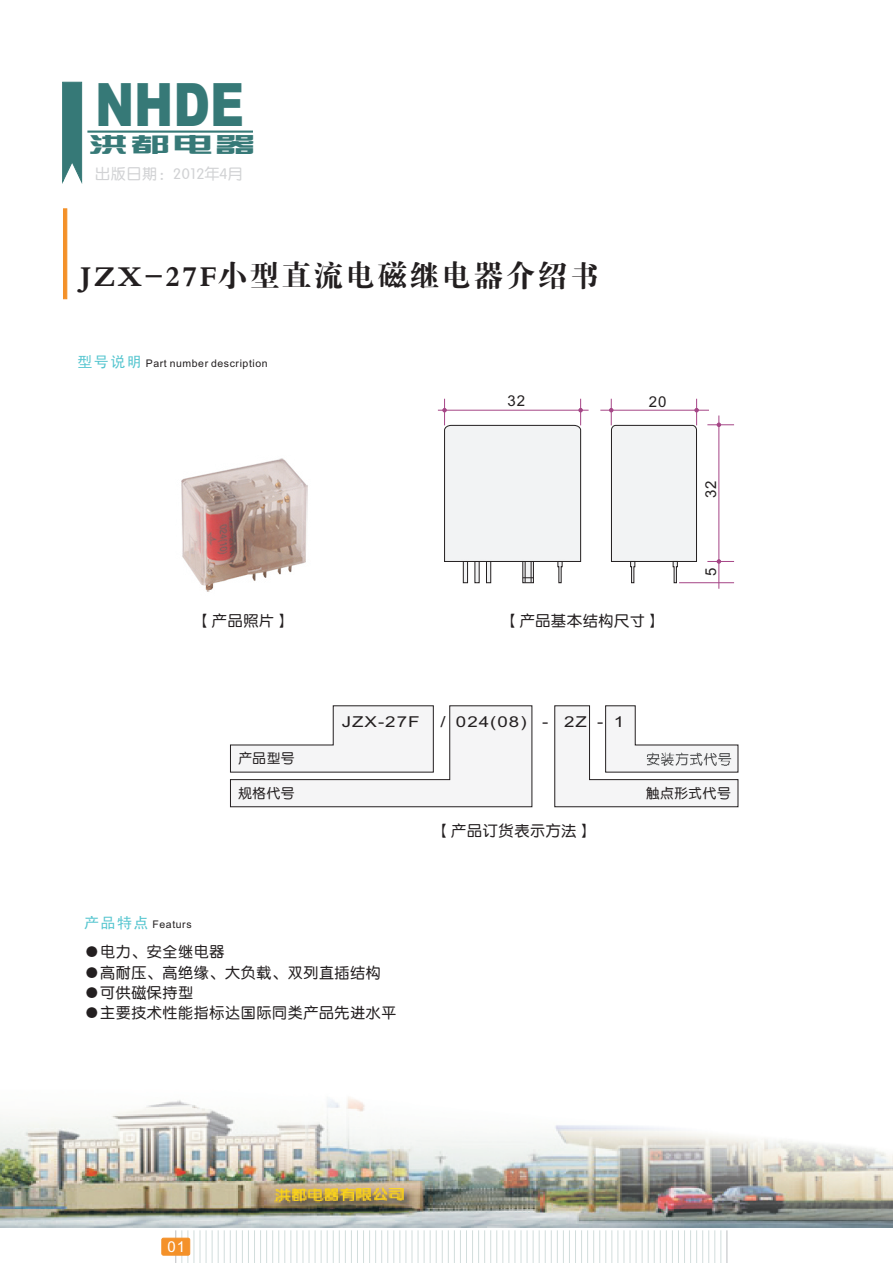
<style>
.page{position:relative;width:893px;height:1263px;background:#fff}
.page>*{position:absolute;margin:0;border:0;box-sizing:border-box;transform-origin:0 0}
.t1{font:900 59.85px "Arial";color:#367977;scale:.79 1}
.t2{font:30px "FZDBSJW GB1 0";letter-spacing:.065em;color:#231f20}
.t3{font:21.3px "FZZYJW GB1 0";color:#367977;scale:1.89 1}
.t4{font:15px "FZY3 JW GB1 0";letter-spacing:.05em;color:#231f20}
.t5{font:15px "Arial";letter-spacing:.055em;color:#231f20;scale:1.25 1}
.t6{font:15px "FZY3 JW GB1 0";letter-spacing:.05em;color:#d1d2d4}
.t7{font:15px "Arial";letter-spacing:.055em;color:#231f20}
.t8{font:15px "Arial";color:#fff}
.t9{font:13.5px "FZY3 JW GB1 0";letter-spacing:.05em;color:#231f20}
.t10{font:10.5px "Arial";letter-spacing:.055em;color:#231f20}
.s1{font-family:"Sim Hei";font-size:15px;color:#54c5cf}
</style>
<div class="page">
<svg style="left:62px;top:82px;width:20px;height:101px;background:#4a8684"></svg>
<hr style="left:87px;top:131px;width:166px;height:2px;background:#367977">
<svg style="left:63px;top:208px;width:4px;height:91px"></svg>
<hr style="left:176px;top:1230px;width:1px;height:33px;background:#bcbdc0">
<svg style="left:182px;top:1230px;width:103px;height:33px"></svg>
<svg style="left:291px;top:1230px;width:103px;height:33px"></svg>
<svg style="left:400px;top:1230px;width:103px;height:33px"></svg>
<svg style="left:509px;top:1230px;width:103px;height:33px"></svg>
<svg style="left:618px;top:1230px;width:103px;height:33px"></svg>
<hr style="left:727px;top:1230px;width:1px;height:33px;background:#bcbdc0">
<div style="left:162px;top:1238px;width:28px;height:17px;background:#f49129;border:1px solid #f49129;border-radius:2px"></div>
<img style="left:0;top:1097px;width:893px;height:131px">
<img style="left:181px;top:458px;width:127px;height:134px">
<hr style="left:438px;top:410px;width:151px;height:1px;background:#a54586">
<svg style="left:443px;top:399px;width:139px;height:184px"></svg>
<hr style="left:600px;top:410px;width:109px;height:1px;background:#a54586">
<svg style="left:609px;top:399px;width:89px;height:184px"></svg>
<hr style="left:719px;top:415px;width:1px;height:174px;background:#a54586">
<svg style="left:707px;top:560px;width:27px;height:3px"></svg>
<svg style="left:707px;top:423px;width:27px;height:4px"></svg>
<hr style="left:679px;top:582px;width:55px;height:1px;background:#a54586">
<svg style="left:230px;top:705px;width:302px;height:102px"></svg>
<svg style="left:554px;top:705px;width:184px;height:102px"></svg>
<h1 class="t1" style="left:95px;top:83px;width:190px">NHDE</h1>
<h3 class="t3" style="left:87px;top:134px;width:90px">洪都电器</h3>
<p class="t6" style="left:95px;top:166px;width:149px">出版日期：2012年4月</p>
<h2 class="t2" style="left:81px;top:261px;width:520px">JZX-27F小型直流电磁继电器介绍书</h2>
<p class="t10" style="left:77px;top:359px;width:192px"><span class="s1">型号说明</span> Part number description</p>
<p class="t4" style="left:196px;top:613px;width:95px">【产品照片】</p>
<p class="t9" style="left:238px;top:752px;width:58px">产品型号</p>
<p class="t7" style="left:508px;top:395px;width:19px">32</p>
<p class="t7" style="left:649px;top:396px;width:19px">20</p>
<p class="t4" style="left:504px;top:613px;width:158px">【产品基本结构尺寸】</p>
<p class="t5" style="left:342px;top:716px;width:64px">JZX-27F</p>
<p class="t5" style="left:440px;top:716px;width:149px">/ 024(08) - 2Z - 1</p>
<p class="t7" style="left:705px;top:498px;width:19px;rotate:-90deg">32</p>
<p class="t7" style="left:705px;top:575px;width:10px;rotate:-90deg">5</p>
<p class="t9" style="left:238px;top:786px;width:58px">规格代号</p>
<p class="t9" style="left:646px;top:786px;width:86px">触点形式代号</p>
<p class="t10" style="left:84px;top:920px;width:109px"><span class="s1">产品特点</span> Featurs</p>
<p class="t4" style="left:84px;top:945px;width:141px">●电力、安全继电器</p>
<p class="t4" style="left:84px;top:965px;width:298px">●高耐压、高绝缘、大负载、双列直插结构</p>
<p class="t4" style="left:84px;top:985px;width:110px">●可供磁保持型</p>
<p class="t4" style="left:84px;top:1006px;width:314px">●主要技术性能指标达国际同类产品先进水平</p>
<p class="t4" style="left:436px;top:823px;width:158px">【产品订货表示方法】</p>
<p class="t8" style="left:168px;top:1241px;width:19px">01</p>
</div>
